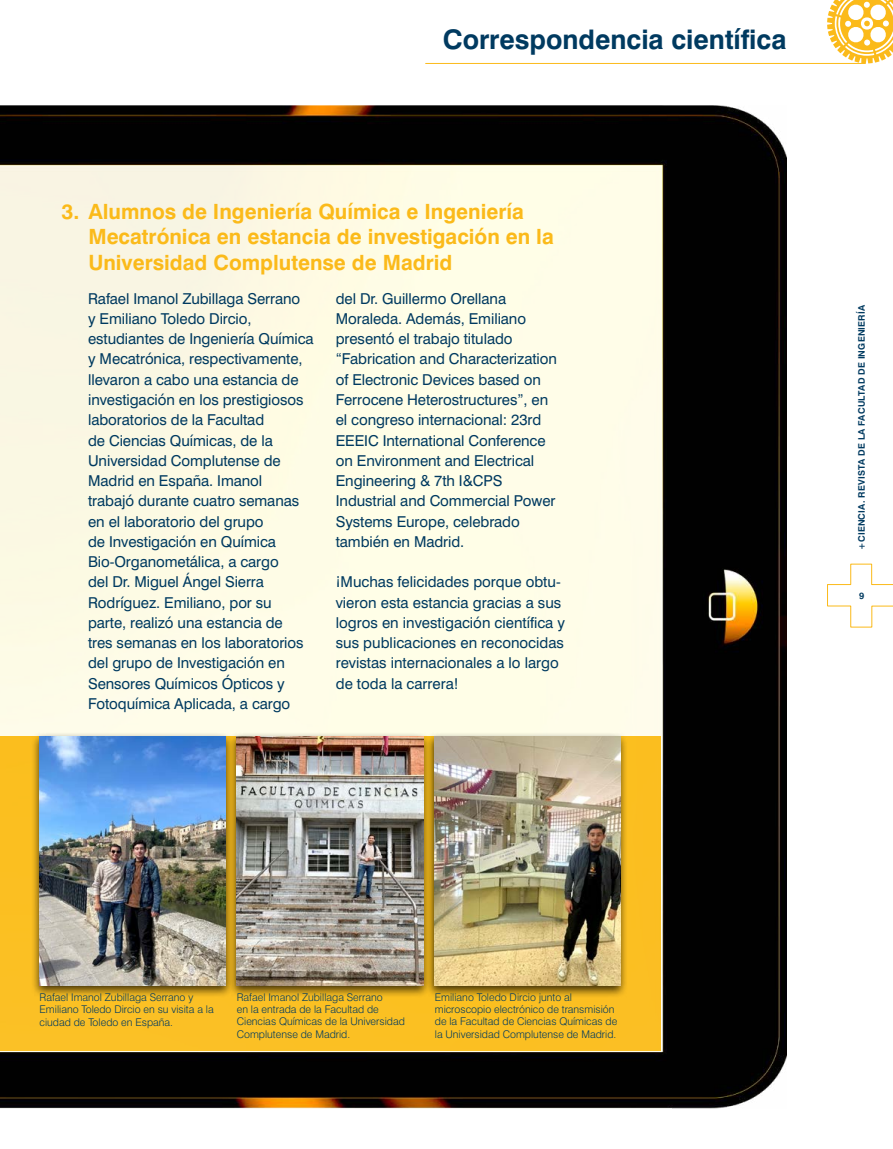
<style>
.page{position:relative;width:893px;height:1149px;background:#fff}
.page>*{position:absolute;margin:0;border:0;box-sizing:border-box;transform-origin:0 0}
.t1{font:700 27px "Swiss 721";color:#003a60}
.t2{font:700 21px/25.5px "Swiss 721";color:#fbba1a}
.t3{font:15px/20.2px "Swiss 721 Roman";letter-spacing:-.005em;color:#003a60}
.t4{font:300 10.65px/12.1px "Swiss 721";color:#003a60}
.t5{font:700 9.15px "Swiss 721";color:#003a60}
.t6{font:700 9px "Swiss 721";letter-spacing:.02em;color:#003a60}
</style>
<div class="page">
<svg style="left:827px;top:0;width:66px;height:63px"></svg>
<hr style="left:426px;top:63px;width:439px;height:1px;background:#fbba1a">
<svg style="left:827px;top:563px;width:66px;height:64px"></svg>
<img style="left:0;top:105px;width:786px;height:1002px">
<div style="left:228px;top:731px;width:203px;height:266px;background:#000;opacity:.75"></div>
<img style="left:237px;top:736px;width:186px;height:248px">
<div style="left:425px;top:731px;width:203px;height:266px;background:#000;opacity:.75"></div>
<img style="left:434px;top:736px;width:186px;height:249px">
<div style="left:30px;top:731px;width:204px;height:266px;background:#000;opacity:.75"></div>
<img style="left:39px;top:736px;width:187px;height:248px">
<h1 class="t1" style="left:443px;top:23px;width:345px">Correspondencia científica</h1>
<h2 class="t2" style="left:88px;top:198px;width:467px;text-indent:-27px">3. Alumnos de Ingeniería Química e Ingeniería<br>Mecatrónica en estancia de investigación en la<br>Universidad Complutense de Madrid</h2>
<p class="t3" style="left:336px;top:288px;width:223px">del Dr. Guillermo Orellana<br>Moraleda. Además, Emiliano presentó el trabajo titulado “Fabrication and Characterization of Electronic Devices based on<br>Ferrocene Heterostructures”, en el congreso internacional: 23rd<br>EEEIC International Conference on Environment and Electrical<br>Engineering &amp; 7th I&amp;CPS<br>Industrial and Commercial Power<br>Systems Europe, celebrado también en Madrid.</p>
<p class="t3" style="left:336px;top:571px;width:231px">¡Muchas felicidades porque obtu&shy;vieron esta estancia gracias a sus logros en investigación científica y sus publicaciones en reconocidas revistas internacionales a lo largo de toda la carrera!</p>
<p class="t3" style="left:88px;top:288px;width:227px">Rafael Imanol Zubillaga Serrano<br>y Emiliano Toledo Dircio, estudiantes de Ingeniería Química y Mecatrónica, respectivamente, llevaron a cabo una estancia de investigación en los prestigiosos laboratorios de la Facultad<br>de Ciencias Químicas, de la<br>Universidad Complutense de<br>Madrid en España. Imanol<br>trabajó durante cuatro semanas en el laboratorio del grupo<br>de Investigación en Química<br>Bio-Organometálica, a cargo<br>del Dr. Miguel Ángel Sierra<br>Rodríguez. Emiliano, por su<br>parte, realizó una estancia de<br>tres semanas en los laboratorios del grupo de Investigación en<br>Sensores Químicos Ópticos y<br>Fotoquímica Aplicada, a cargo</p>
<p class="t6" style="left:856px;top:549px;width:246px;rotate:-90deg">+CIENCIA. REVISTA DE LA FACULTAD DE INGENIERÍA</p>
<p class="t5" style="left:859px;top:590px;width:7px">9</p>
<p class="t4" style="left:40px;top:991px;width:176px">Rafael Imanol Zubillaga Serrano y<br>Emiliano Toledo Dircio en su visita a la ciudad de Toledo en España.</p>
<p class="t4" style="left:237px;top:990px;width:170px">Rafael Imanol Zubillaga Serrano<br>en la entrada de la Facultad de<br>Ciencias Químicas de la Universidad<br>Complutense de Madrid.</p>
<p class="t4" style="left:435px;top:990px;width:184px">Emiliano Toledo Dircio junto al microscopio electrónico de transmisión de la Facultad de Ciencias Químicas de la Universidad Complutense de Madrid.</p>
</div>
